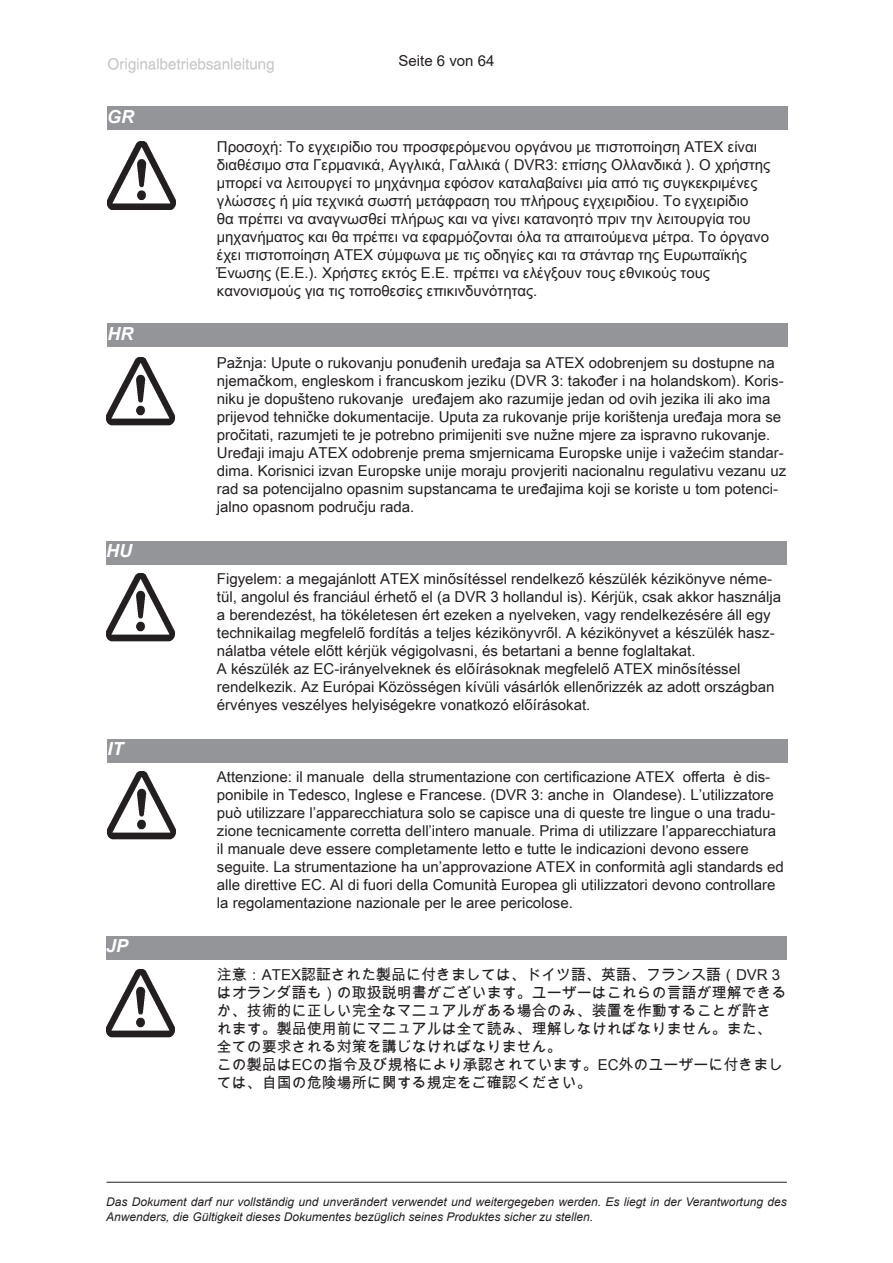
<style>
.page{position:relative;width:893px;height:1263px;background:#fff}
.page>*{position:absolute;margin:0;border:0;box-sizing:border-box;transform-origin:0 0}
.sprachen{font:italic 700 18px "Arial";color:#fff}
.t1{font:15px/18px "Arial Unicode MS";color:#231f20}
.t2{font:15px "Arial";color:#231f20}
.t3{font:italic 12px/14.4px "Arial";color:#231f20}
</style>
<div class="page">
<img style="left:108px;top:58px;width:166px;height:15px">
<hr style="left:106px;top:1182px;width:681px;height:1px;background:#231f20">
<img style="left:107px;top:141px;width:68px;height:68px">
<img style="left:106px;top:357px;width:68px;height:68px">
<img style="left:106px;top:573px;width:68px;height:68px">
<img style="left:107px;top:771px;width:68px;height:68px">
<img style="left:106px;top:969px;width:68px;height:68px">
<div style="left:107px;top:106px;width:681px;height:24px;background:#939598"></div>
<div style="left:107px;top:324px;width:681px;height:23px;background:#939598"></div>
<div style="left:106px;top:541px;width:681px;height:23px;background:#939598"></div>
<div style="left:107px;top:739px;width:681px;height:24px;background:#939598"></div>
<div style="left:106px;top:936px;width:681px;height:23px;background:#939598"></div>
<p class="sprachen" style="left:107px;top:104px;width:28px">GR</p>
<p class="sprachen" style="left:107px;top:321px;width:27px">HR</p>
<p class="sprachen" style="left:106px;top:539px;width:27px">HU</p>
<p class="sprachen" style="left:107px;top:737px;width:18px">IT</p>
<p class="sprachen" style="left:106px;top:934px;width:24px">JP</p>
<p class="t2" style="left:399px;top:50px;width:97px">Seite 6 von 64</p>
<p class="t1" style="left:217px;top:137px;width:555px">Προσοχή: Το εγχειρίδιο του προσφερόμενου οργάνου με πιστοποίηση ATEX είναι διαθέσιμο στα Γερμανικά, Αγγλικά, Γαλλικά ( DVR3: επίσης Ολλανδικά ). Ο χρήστης μπορεί να λειτουργεί το μηχάνημα εφόσον καταλαβαίνει μία από τις συγκεκριμένες γλώσσες ή μία τεχνικά σωστή μετάφραση του πλήρους εγχειριδίου. Το εγχειρίδιο<br>θα πρέπει να αναγνωσθεί πλήρως και να γίνει κατανοητό πριν την λειτουργία του μηχανήματος και θα πρέπει να εφαρμόζονται όλα τα απαιτούμενα μέτρα. Το όργανο έχει πιστοποίηση ATEX σύμφωνα με τις οδηγίες και τα στάνταρ της Ευρωπαϊκής Ένωσης (Ε.Ε.). Χρήστες εκτός Ε.Ε. πρέπει να ελέγξουν τους εθνικούς τους κανονισμούς για τις τοποθεσίες επικινδυνότητας.</p>
<p class="t1" style="left:217px;top:353px;width:568px">Pažnja: Upute o rukovanju ponuđenih uređaja sa ATEX odobrenjem su dostupne na njemačkom, engleskom i francuskom jeziku (DVR 3: također i na holandskom). Koris&shy;niku je dopušteno rukovanje uređajem ako razumije jedan od ovih jezika ili ako ima prijevod tehničke dokumentacije. Uputa za rukovanje prije korištenja uređaja mora se pročitati, razumjeti te je potrebno primijeniti sve nužne mjere za ispravno rukovanje.</p>
<p class="t1" style="left:217px;top:443px;width:571px">Uređaji imaju ATEX odobrenje prema smjernicama Europske unije i važećim standar&shy;dima. Korisnici izvan Europske unije moraju provjeriti nacionalnu regulativu vezanu uz rad sa potencijalno opasnim supstancama te uređajima koji se koriste u tom potenci&shy;jalno opasnom području rada.</p>
<p class="t1" style="left:217px;top:569px;width:566px">Figyelem: a megajánlott ATEX minősítéssel rendelkező készülék kézikönyve néme&shy;tül, angolul és franciául érhető el (a DVR 3 hollandul is). Kérjük, csak akkor használja a berendezést, ha tökéletesen ért ezeken a nyelveken, vagy rendelkezésére áll egy technikailag megfelelő fordítás a teljes kézikönyvről. A kézikönyvet a készülék hasz&shy;nálatba vétele előtt kérjük végigolvasni, és betartani a benne foglaltakat.</p>
<p class="t1" style="left:217px;top:659px;width:559px">A készülék az EC-irányelveknek és előírásoknak megfelelő ATEX minősítéssel rendelkezik. Az Európai Közösségen kívüli vásárlók ellenőrizzék az adott országban érvényes veszélyes helyiségekre vonatkozó előírásokat.</p>
<p class="t1" style="left:217px;top:767px;width:568px">Attenzione: il manuale della strumentazione con certificazione ATEX offerta è dis&shy;ponibile in Tedesco, Inglese e Francese. (DVR 3: anche in Olandese). L’utilizzatore può utilizzare l’apparecchiatura solo se capisce una di queste tre lingue o una tradu&shy;zione tecnicamente corretta dell’intero manuale. Prima di utilizzare l’apparecchiatura il manuale deve essere completamente letto e tutte le indicazioni devono essere seguite. La strumentazione ha un’approvazione ATEX in conformità agli standards ed alle direttive EC. Al di fuori della Comunità Europea gli utilizzatori devono controllare la regolamentazione nazionale per le aree pericolose.</p>
<p class="t1" style="left:217px;top:965px;width:571px">注意：ATEX認証された製品に付きましては、ドイツ語、英語、フランス語（DVR 3はオランダ語も）の取扱説明書がございます。ユーザーはこれらの言語が理解できるか、技術的に正しい完全なマニュアルがある場合のみ、装置を作動することが許されます。製品使用前にマニュアルは全て読み、理解しなければなりません。また、全ての要求される対策を講じなければなりません。</p>
<p class="t1" style="left:217px;top:1055px;width:568px">この製品はECの指令及び規格により承認されています。EC外のユーザーに付きましては、自国の危険場所に関する規定をご確認ください。</p>
<p class="t3" style="left:106px;top:1195px;width:682px">Das Dokument darf nur vollständig und unverändert verwendet und weitergegeben werden. Es liegt in der Verantwortung des<br>Anwenders, die Gültigkeit dieses Dokumentes bezüglich seines Produktes sicher zu stellen.</p>
</div>
